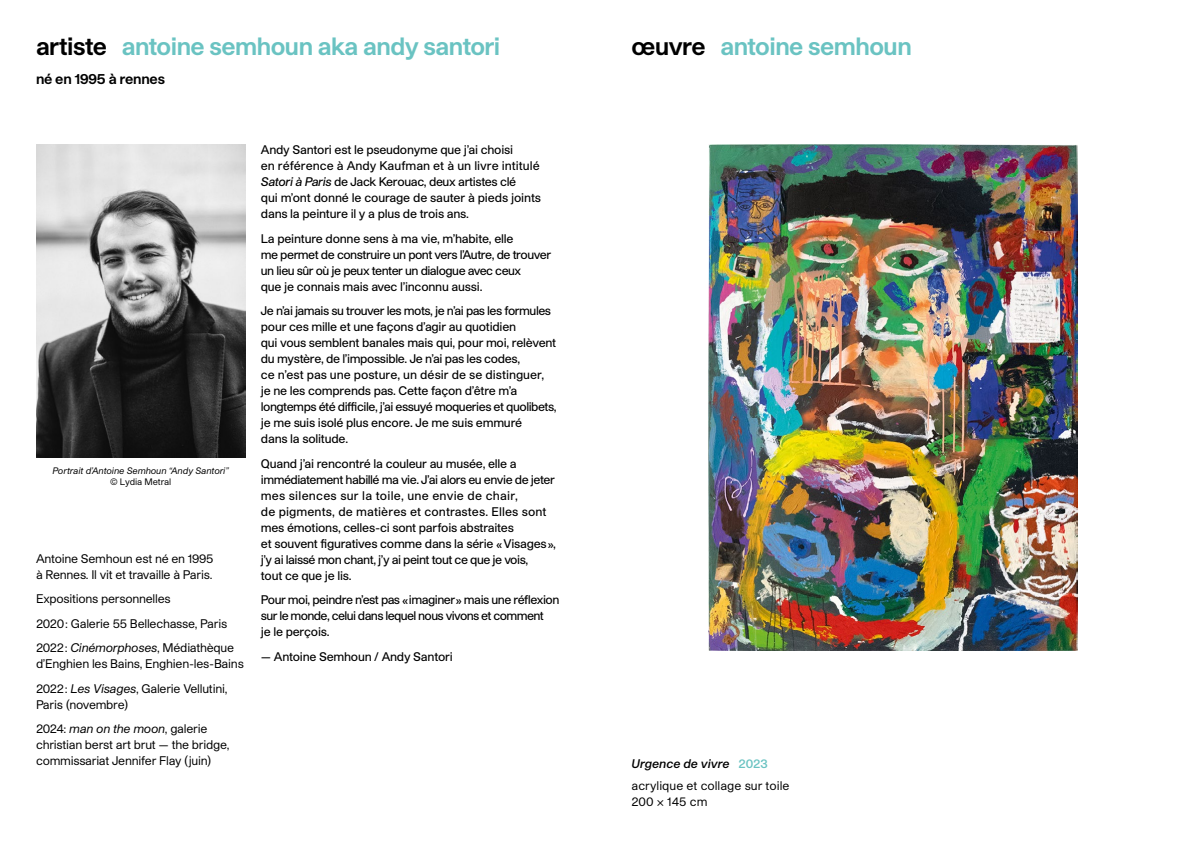
<style>
.page{position:relative;width:1191px;height:842px;background:#fff}
.page>*{position:absolute;margin:0;border:0;box-sizing:border-box;transform-origin:0 0}
.t1{font:700 24px "Studio Pro GCB";letter-spacing:-.02em;color:#6ac3c2}
.t2{font:700 14px "Studio Pro GCB";letter-spacing:-.01em;color:#000}
.t3{font:500 12px/16px "Studio Pro GCB";letter-spacing:-.02em;color:#000}
.t4{font:12px/24.5px "Studio Pro GCB";letter-spacing:-.02em;color:#000}
.t5{font:500 12px/16px "Studio Pro GCB";letter-spacing:-.04em;color:#000}
.t6{font:500 12px/16px "Studio Pro GCB";letter-spacing:-.045em;color:#000}
.t7{font:12px/21.7px "Studio Pro GCB";color:#000}
.t8{font:italic 9px "Studio Pro GCB";letter-spacing:-.01em;color:#000}
.t9{font:9px "Studio Pro GCB";letter-spacing:-.01em;color:#000}
.s1{color:#000}
.s2{font-style:italic}
.s3{font-weight:600;font-style:italic}
.s4{font-weight:600;color:#6ac3c2}
</style>
<div class="page">
<img style="left:36px;top:145px;width:209px;height:313px">
<img style="left:709px;top:145px;width:368px;height:505px">
<h1 class="t1" style="left:36px;top:30px;width:466px"><span class="s1">artiste</span> antoine semhoun aka andy santori</h1>
<p class="t2" style="left:36px;top:69px;width:130px">né en 1995 à rennes</p>
<p class="t8" style="left:52px;top:465px;width:178px">Portrait d’Antoine Semhoun “Andy Santori”</p>
<p class="t9" style="left:110px;top:476px;width:63px">© Lydia Metral</p>
<p class="t4" style="left:36px;top:550px;width:179px;line-height:16px">Antoine Semhoun est né en 1995 à Rennes. Il vit et travaille à Paris.</p>
<p class="t4" style="left:36px;top:586px;width:200px">Expositions personnelles<br>2020: Galerie 55 Bellechasse, Paris<br>2022: <span class="s2">Cinémorphoses</span>, Médiathèque</p>
<p class="t4" style="left:36px;top:652px;width:209px">d’Enghien les Bains, Enghien-les-Bains<br>2022: <span class="s2">Les Visages</span>, Galerie Vellutini,</p>
<p class="t4" style="left:36px;top:692px;width:173px">Paris (novembre)<br>2024: <span class="s2">man on the moon</span>, galerie</p>
<p class="t4" style="left:36px;top:737px;width:195px;line-height:16px">christian berst art brut — the bridge, commissariat Jennifer Flay (juin)</p>
<p class="t3" style="left:261px;top:142px;width:282px">Andy Santori est le pseudonyme que j’ai choisi<br>en référence à Andy Kaufman et à un livre intitulé <span class="s2">Satori à Paris</span> de Jack Kerouac, deux artistes clé<br>qui m’ont donné le courage de sauter à pieds joints dans la peinture il y a plus de trois ans.</p>
<p class="t5" style="left:261px;top:230px;width:292px">La peinture donne sens à ma vie, m’habite, elle<br>me permet de construire un pont vers l’Autre, de trouver un lieu sûr où je peux tenter un dialogue avec ceux<br>que je connais mais avec l’inconnu aussi.</p>
<p class="t3" style="left:261px;top:303px;width:297px">Je n’ai jamais su trouver les mots, je n’ai pas les formules pour ces mille et une façons d’agir au quotidien<br>qui vous semblent banales mais qui, pour moi, relèvent du mystère, de l’impossible. Je n’ai pas les codes,<br>ce n’est pas une posture, un désir de se distinguer, je ne les comprends pas. Cette façon d’être m’a longtemps été difficile, j’ai essuyé moqueries et quolibets, je me suis isolé plus encore. Je me suis emmuré<br>dans la solitude.</p>
<p class="t3" style="left:261px;top:455px;width:297px">Quand j’ai rencontré la couleur au musée, elle a immédiatement habillé ma vie. J’ai alors eu envie de jeter mes silences sur la toile, une envie de chair,<br>de pigments, de matières et contrastes. Elles sont mes émotions, celles-ci sont parfois abstraites<br>et souvent figuratives comme dans la série «Visages», j’y ai laissé mon chant, j’y ai peint tout ce que je vois,<br>tout ce que je lis.</p>
<p class="t6" style="left:261px;top:591px;width:300px">Pour moi, peindre n’est pas «imaginer» mais une réflexion sur le monde, celui dans lequel nous vivons et comment<br>je le perçois.</p>
<p class="t3" style="left:261px;top:648px;width:193px">— Antoine Semhoun / Andy Santori</p>
<h1 class="t1" style="left:631px;top:30px;width:282px"><span class="s1">œuvre</span> antoine semhoun</h1>
<p class="t7" style="left:631px;top:753px;width:159px"><span class="s3">Urgence de vivre</span> <span class="s4">2023 </span>acrylique et collage sur toile</p>
<p class="t4" style="left:631px;top:789px;width:78px">200 x 145 cm</p>
</div>
